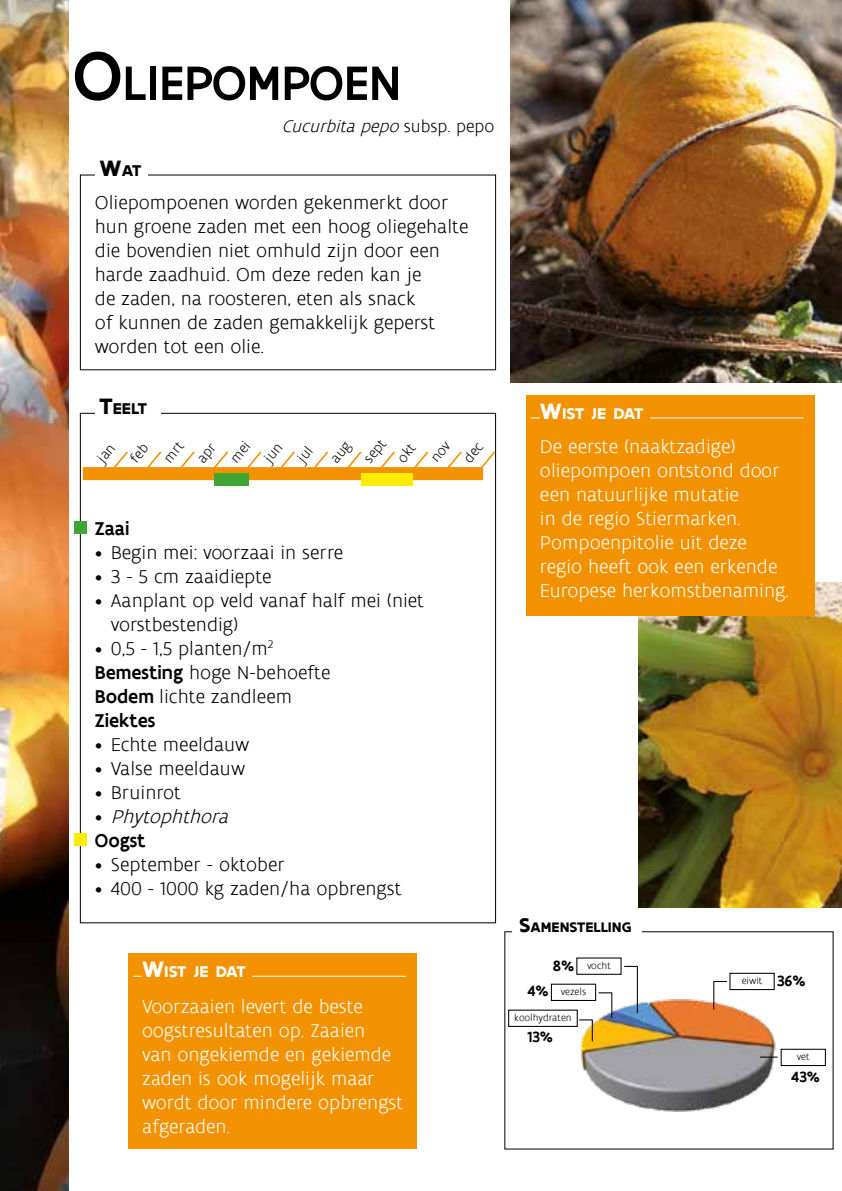
<style>
.page{position:relative;width:842px;height:1191px;background:#fff}
.page>*{position:absolute;margin:0;border:0;box-sizing:border-box;transform-origin:0 0}
.t1{font:500 51.8px "Flanders Art Sans";color:#000}
.t2{font:300 20px/24px "Flanders Art Sans";color:#000}
.t3{font:300 20px/24px "Flanders Art Sans";color:#fff}
.t4{font:italic 300 20px/24px "Flanders Art Sans";color:#000}
.t5{font:500 20px "Flanders Art Sans";color:#000}
.t6{font:italic 300 18px "Flanders Art Sans";color:#000}
.t7{font:700 16.8px "Flanders Art Sans";letter-spacing:-.03em;color:#fff}
.t8{font:700 16.8px "Flanders Art Sans";letter-spacing:-.035em;color:#000}
.t9{font:500 16px "Flanders Art Sans";color:#000}
.t10{font:300 14.8px/25.6px "Flanders Art Sans";color:#000}
.t11{font:700 14.8px "Flanders Art Sans";color:#000}
.t12{font:300 10.4px "Flanders Art Sans";color:#000}
.s1{font-size:74px}
.s2{font-size:24px}
.s3{font-style:normal}
.s4{font-weight:500}
.s5{font-weight:500;font-style:normal}
.s6{font-size:21.2px}
</style>
<div class="page">
<img style="left:639px;top:582px;width:203px;height:325px">
<img style="left:579px;top:988px;width:199px;height:124px">
<div style="left:80px;top:175px;width:416px;height:195px;border:1px solid #000"></div>
<div style="left:95px;top:154px;width:53px;height:39px;background:#fff"></div>
<div style="left:83px;top:467px;width:400px;height:13px;background:#f39200"></div>
<svg style="left:173px;top:451px;width:25px;height:19px"></svg>
<svg style="left:206px;top:451px;width:25px;height:19px"></svg>
<svg style="left:239px;top:451px;width:26px;height:25px"></svg>
<div style="left:214px;top:473px;width:34px;height:13px;background:#3fa535"></div>
<div style="left:526px;top:395px;width:289px;height:220px;background:#f39200"></div>
<hr style="left:531px;top:417px;width:273px;height:1px;background:#fff">
<div style="left:540px;top:401px;width:109px;height:29px;background:#f39200"></div>
<div style="left:362px;top:473px;width:51px;height:13px;background:#ffed00"></div>
<div style="left:729px;top:972px;width:46px;height:18px;border:1px solid #000"></div>
<div style="left:508px;top:1009px;width:70px;height:18px;border:1px solid #000"></div>
<svg style="left:623px;top:965px;width:15px;height:48px"></svg>
<div style="left:781px;top:1048px;width:45px;height:18px;border:1px solid #000"></div>
<svg style="left:713px;top:981px;width:15px;height:29px"></svg>
<div style="left:551px;top:983px;width:45px;height:18px;border:1px solid #000"></div>
<img style="left:0;top:0;width:68px;height:1191px">
<svg style="left:760px;top:1056px;width:17px;height:1px"></svg>
<svg style="left:578px;top:991px;width:35px;height:51px"></svg>
<img style="left:511px;top:0;width:331px;height:382px">
<div style="left:128px;top:953px;width:289px;height:195px;background:#f39200"></div>
<hr style="left:133px;top:975px;width:273px;height:1px;background:#fff">
<div style="left:142px;top:959px;width:109px;height:30px;background:#f39200"></div>
<div style="left:74px;top:521px;width:12px;height:13px;background:#3fa535"></div>
<div style="left:74px;top:833px;width:12px;height:13px;background:#ffed00"></div>
<svg style="left:95px;top:451px;width:70px;height:19px"></svg>
<svg style="left:273px;top:451px;width:92px;height:25px"></svg>
<svg style="left:373px;top:442px;width:124px;height:34px"></svg>
<h1 class="t1" style="left:73px;top:51px;width:330px"><span class="s1">O</span>LIEPOMPOEN</h1>
<p class="t8" style="left:100px;top:160px;width:43px"><span class="s2">W</span>AT</p>
<p class="t6" style="left:282px;top:115px;width:214px">Cucurbitapepo<span class="s3">s u b s p . p e p o</span></p>
<p class="t2" style="left:95px;top:191px;width:375px">Oliepompoenen worden gekenmerkt door hun groene zaden met een hoog oliegehalte die bovendien niet omhuld zijn door een harde zaadhuid. Om deze reden kan je<br>de zaden, na roosteren, eten als snack<br>of kunnen de zaden gemakkelijk geperst worden tot een olie.</p>
<p class="t8" style="left:100px;top:398px;width:49px"><span class="s2">T</span>EELT</p>
<p class="t7" style="left:540px;top:403px;width:105px"><span class="s2">W</span>IST JE DAT</p>
<p class="t10" style="left:171px;top:436px;width:23px;text-indent:-21px;rotate:-50deg">mrt apr</p>
<p class="t10" style="left:237px;top:436px;width:22px;text-indent:-21px;rotate:-50deg">mei jun</p>
<p class="t10" style="left:357px;top:452px;width:27px;rotate:-50deg">sept</p>
<p class="t3" style="left:540px;top:435px;width:250px">De eerste (naaktzadige) oliepompoen ontstond door een natuurlijke mutatie<br>in de regio Stiermarken.<br>Pompoenpitolie uit deze regio heeft ook een erkende<br>Europese herkomstbenaming.</p>
<p class="t5" style="left:95px;top:516px;width:36px">Zaai</p>
<p class="t2" style="left:95px;top:541px;width:250px">• Begin mei: voorzaai in serre</p>
<p class="t2" style="left:95px;top:565px;width:178px">• 3 - 5 cm zaaidiepte</p>
<p class="t2" style="left:111px;top:589px;width:315px;text-indent:-16px">• Aanplant op veld vanaf half mei (niet vorstbestendig)</p>
<p class="t2" style="left:95px;top:637px;width:237px">• 0,5 - 1,5 planten/m<sup>2<br></sup><span class="s4">Bemesting</span> hoge N-behoefte<br><span class="s4">Bodem</span> lichte zandleem<br><span class="s4">Ziektes</span></p>
<p class="t2" style="left:95px;top:733px;width:156px">• Echte meeldauw</p>
<p class="t2" style="left:95px;top:757px;width:152px">• Valse meeldauw</p>
<p class="t2" style="left:95px;top:781px;width:87px">• Bruinrot</p>
<p class="t4" style="left:95px;top:805px;width:141px"><span class="s3">•</span> Phytophthora<br><span class="s5">Oogst</span></p>
<p class="t2" style="left:95px;top:853px;width:192px">• September - oktober</p>
<p class="t2" style="left:95px;top:877px;width:308px">• 400 - 1000 kg zaden/ha opbrengst</p>
<p class="t7" style="left:142px;top:961px;width:105px"><span class="s2">W</span>IST JE DAT</p>
<p class="t3" style="left:142px;top:995px;width:263px">Voorzaaien levert de beste oogstresultaten op. Zaaien<br>van ongekiemde en gekiemde zaden is ook mogelijk maar wordt door mindere opbrengst afgeraden.</p>
<p class="t11" style="left:519px;top:918px;width:114px"><span class="s6">S</span>AMENSTELLING</p>
<p class="t9" style="left:553px;top:956px;width:23px">8%</p>
<p class="t12" style="left:587px;top:959px;width:25px">vocht</p>
<p class="t9" style="left:527px;top:981px;width:23px">4%</p>
<p class="t9" style="left:527px;top:1027px;width:27px">13%</p>
<p class="t12" style="left:561px;top:985px;width:27px">vezels</p>
<p class="t12" style="left:514px;top:1011px;width:59px">koolhydraten</p>
<p class="t12" style="left:742px;top:974px;width:22px">eiwit</p>
<p class="t9" style="left:777px;top:970px;width:30px">36%</p>
<p class="t12" style="left:797px;top:1050px;width:14px">vet</p>
<p class="t9" style="left:791px;top:1066px;width:30px">43%</p>
</div>
